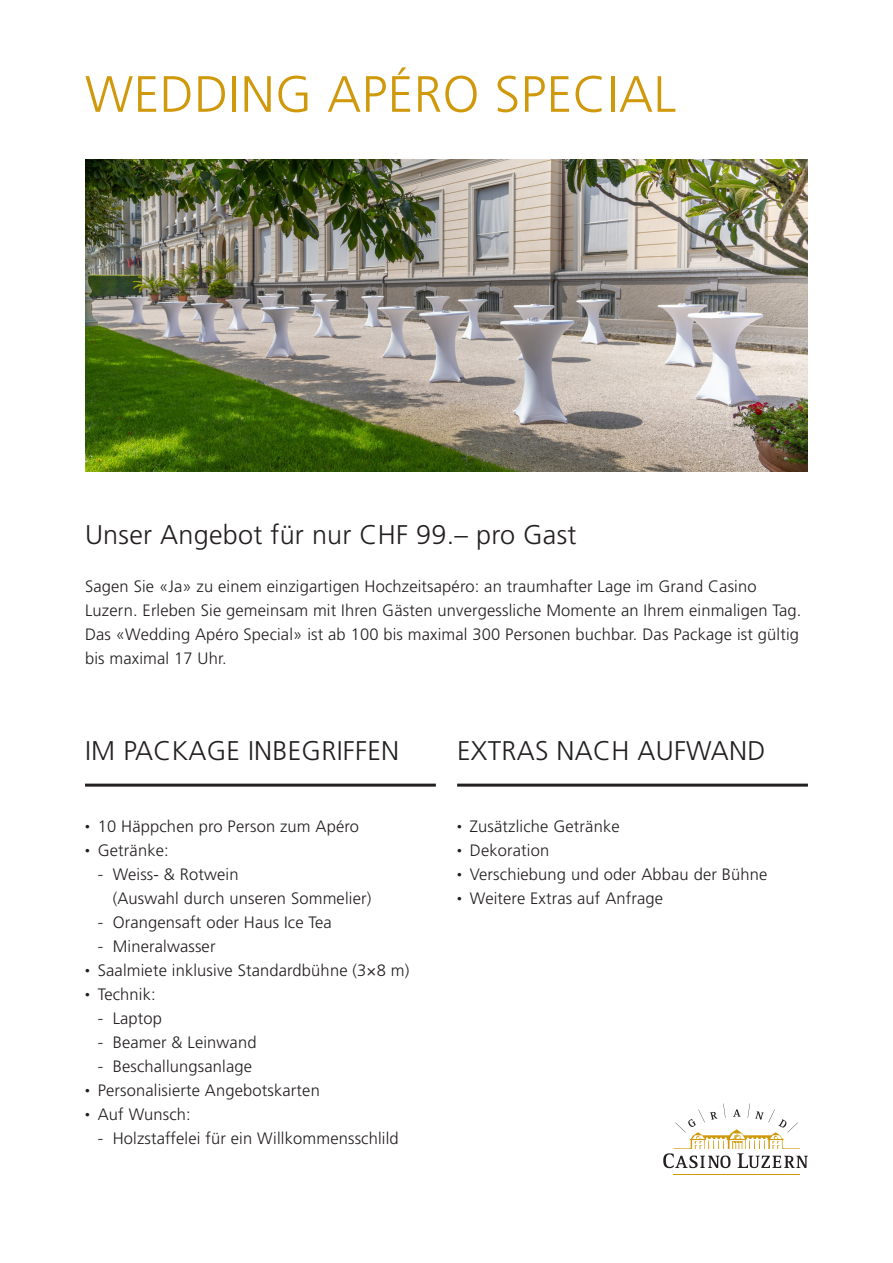
<style>
.page{position:relative;width:893px;height:1263px;background:#fff}
.page>*{position:absolute;margin:0;border:0;box-sizing:border-box;transform-origin:0 0}
.t1{font:300 51px "Frutiger LT";letter-spacing:.01em;color:#d0990c}
.t2{font:300 27px "Frutiger LT";letter-spacing:.01em;color:#231f20}
.t3{font:300 16.5px/24px "Frutiger LT";letter-spacing:.01em;color:#231f20}
.s1{font-family:"N Haas Grotesk DS Pro 45 Lt";font-weight:400}
</style>
<div class="page">
<hr style="left:673px;top:1174px;width:127px;height:1px;background:#d0990c">
<svg style="left:663px;top:1103px;width:145px;height:65px"></svg>
<hr style="left:85px;top:784px;width:351px;height:3px;background:#231f20">
<hr style="left:457px;top:784px;width:351px;height:3px;background:#231f20">
<img style="left:85px;top:160px;width:723px;height:312px">
<h1 class="t1" style="left:85px;top:65px;width:593px">WEDDING APÉRO SPECIAL</h1>
<h2 class="t2" style="left:85px;top:519px;width:493px">Unser Angebot für nur CHF 99.– pro Gast</h2>
<p class="t3" style="left:85px;top:574px;width:718px">Sagen Sie «Ja» zu einem einzigartigen Hochzeitsapéro: an traumhafter Lage im Grand Casino Luzern. Erleben Sie gemeinsam mit Ihren Gästen unvergessliche Momente an Ihrem einmaligen Tag.<br>Das «Wedding Apéro Special» ist ab 100 bis maximal 300 Personen buchbar. Das Package ist gültig bis maximal 17 Uhr.</p>
<h2 class="t2" style="left:85px;top:735px;width:316px">IM PACKAGE INBEGRIFFEN</h2>
<p class="t3" style="left:85px;top:814px;width:276px"><span class="s1">•</span> 10 Häppchen pro Person zum Apéro</p>
<p class="t3" style="left:85px;top:838px;width:85px"><span class="s1">•</span> Getränke:</p>
<p class="t3" style="left:113px;top:862px;width:260px;text-indent:-15px"><span class="s1">-</span> Weiss- &amp; Rotwein<br>(Auswahl durch unseren Sommelier)</p>
<p class="t3" style="left:98px;top:910px;width:236px"><span class="s1">-</span> Orangensaft oder Haus Ice Tea</p>
<p class="t3" style="left:98px;top:934px;width:119px"><span class="s1">-</span> Mineralwasser</p>
<p class="t3" style="left:85px;top:958px;width:326px"><span class="s1">•</span> Saalmiete inklusive Standardbühne (3×8 m)</p>
<p class="t3" style="left:85px;top:982px;width:72px"><span class="s1">•</span> Technik:</p>
<p class="t3" style="left:98px;top:1006px;width:66px"><span class="s1">-</span> Laptop</p>
<p class="t3" style="left:98px;top:1030px;width:160px"><span class="s1">-</span> Beamer &amp; Leinwand</p>
<p class="t3" style="left:98px;top:1054px;width:156px"><span class="s1">-</span> Beschallungsanlage</p>
<p class="t3" style="left:85px;top:1078px;width:236px"><span class="s1">•</span> Personalisierte Angebotskarten</p>
<p class="t3" style="left:85px;top:1102px;width:107px"><span class="s1">•</span> Auf Wunsch:</p>
<p class="t3" style="left:98px;top:1126px;width:302px"><span class="s1">-</span> Holzstaffelei für ein Willkommensschlild</p>
<h2 class="t2" style="left:457px;top:735px;width:310px">EXTRAS NACH AUFWAND</h2>
<p class="t3" style="left:457px;top:814px;width:164px"><span class="s1">•</span> Zusätzliche Getränke</p>
<p class="t3" style="left:457px;top:838px;width:94px"><span class="s1">•</span> Dekoration</p>
<p class="t3" style="left:457px;top:862px;width:312px"><span class="s1">•</span> Verschiebung und oder Abbau der Bühne</p>
<p class="t3" style="left:457px;top:886px;width:208px"><span class="s1">•</span> Weitere Extras auf Anfrage</p>
</div>
